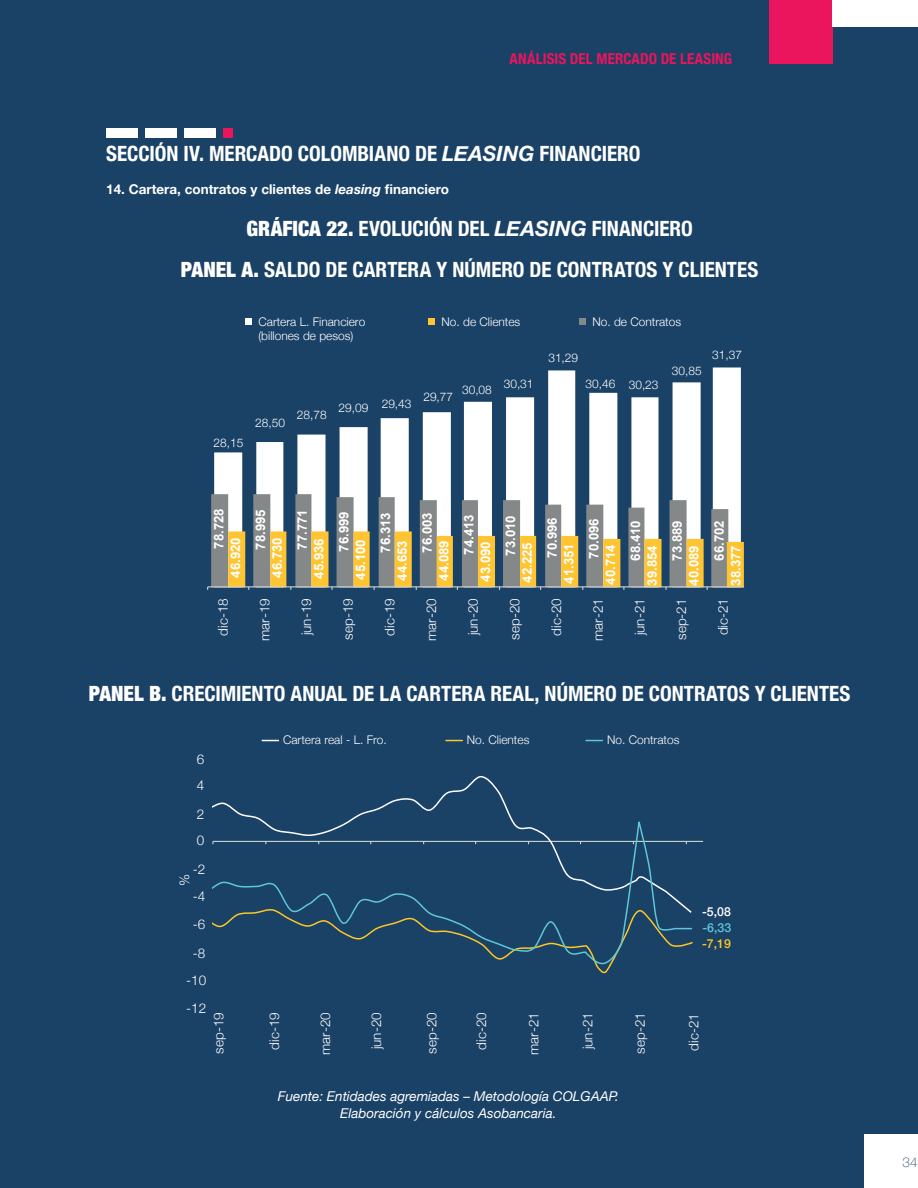
<style>
.page{position:relative;width:918px;height:1188px;background:#1a4166}
.page>*{position:absolute;margin:0;border:0;box-sizing:border-box;transform-origin:0 0}
.t1{font:700 condensed 21px/41px "Helvetica Neue";color:#fff;text-align:center}
.t2{font:700 condensed 15px "Helvetica Neue";letter-spacing:.005em;color:#ea155d}
.t3{font:300 13.5px "Helvetica Neue";color:#fff}
.t4{font:italic 13.5px/16.5px "Helvetica Neue";color:#fff;text-align:center}
.t5{font:700 13.5px "Helvetica Neue";color:#fff}
.t6{font:100 13.5px "Helvetica Neue";color:#1a4166}
.t7{font:700 13.2px "Arial";color:#fff}
.t8{font:500 12.3px "Helvetica Neue";color:#fff}
.t9{font:500 12.3px "Helvetica Neue";color:#5ec8d7}
.t10{font:500 12.3px "Helvetica Neue";color:#fec825}
.t11{font:300 12px/14.2px "Helvetica Neue";color:#fff}
.s1{font-style:italic;font-stretch:normal}
.s2{font-style:italic}
.s3{font-weight:900}
</style>
<div class="page">
<div style="left:864px;top:1134px;width:54px;height:54px;background:#fff"></div>
<div style="left:769px;top:0;width:64px;height:64px;background:#ea155d"></div>
<div style="left:833px;top:0;width:85px;height:27px;background:#fff"></div>
<div style="left:106px;top:128px;width:31px;height:9px;background:#fff"></div>
<div style="left:145px;top:128px;width:31px;height:9px;background:#fff"></div>
<div style="left:184px;top:128px;width:31px;height:9px;background:#fff"></div>
<div style="left:223px;top:128px;width:10px;height:9px;background:#ea155d"></div>
<svg style="left:246px;top:318px;width:6px;height:6px"></svg>
<svg style="left:429px;top:318px;width:6px;height:6px"></svg>
<svg style="left:580px;top:318px;width:6px;height:6px"></svg>
<svg style="left:262px;top:740px;width:17px;height:1px"></svg>
<svg style="left:446px;top:740px;width:16px;height:1px"></svg>
<svg style="left:586px;top:740px;width:16px;height:1px"></svg>
<svg style="left:214px;top:367px;width:527px;height:164px"></svg>
<svg style="left:211px;top:494px;width:517px;height:92px"></svg>
<hr style="left:208px;top:586px;width:536px;height:1px;background:#cfd1d0">
<svg style="left:228px;top:531px;width:516px;height:59px"></svg>
<hr style="left:213px;top:841px;width:490px;height:1px;background:#cfd1d0">
<svg style="left:212px;top:776px;width:428px;height:46px"></svg>
<svg style="left:212px;top:822px;width:481px;height:143px"></svg>
<p class="t2" style="left:510px;top:46px;width:224px">ANÁLISIS DEL MERCADO DE LEASING</p>
<p class="t1" style="left:106px;top:131px;width:536px">SECCIÓN IV. MERCADO COLOMBIANO DE <span class="s1">LEASING</span> FINANCIERO</p>
<p class="t5" style="left:106px;top:178px;width:344px">14. Cartera, contratos y clientes de <span class="s2">leasing</span> financiero</p>
<p class="t1" style="left:181px;top:206px;width:579px"><span class="s3">GRÁFICA 22.</span> EVOLUCIÓN DEL <span class="s1">LEASING</span> FINANCIERO<br><span class="s3">PANEL A.</span> SALDO DE CARTERA Y NÚMERO DE CONTRATOS Y CLIENTES</p>
<p class="t11" style="left:214px;top:434px;width:31px">28,15</p>
<p class="t11" style="left:258px;top:313px;width:108px">Cartera L. Financiero (billones de pesos)</p>
<p class="t11" style="left:442px;top:313px;width:80px">No. de Clientes</p>
<p class="t11" style="left:592px;top:313px;width:90px">No. de Contratos</p>
<p class="t11" style="left:255px;top:415px;width:31px">28,50</p>
<p class="t11" style="left:297px;top:407px;width:31px">28,78</p>
<p class="t11" style="left:339px;top:398px;width:74px">29,09 29,43</p>
<p class="t11" style="left:423px;top:389px;width:31px">29,77</p>
<p class="t11" style="left:462px;top:382px;width:31px">30,08</p>
<p class="t11" style="left:504px;top:376px;width:31px">30,31</p>
<p class="t11" style="left:548px;top:350px;width:31px">31,29</p>
<p class="t11" style="left:586px;top:376px;width:74px">30,46 30,23</p>
<p class="t11" style="left:672px;top:363px;width:31px">30,85</p>
<p class="t11" style="left:712px;top:347px;width:31px">31,37</p>
<p class="t7" style="left:210px;top:549px;width:42px;rotate:-90deg">78.728</p>
<p class="t7" style="left:252px;top:550px;width:42px;rotate:-90deg">78.995</p>
<p class="t7" style="left:294px;top:550px;width:42px;rotate:-90deg">77.771</p>
<p class="t7" style="left:335px;top:552px;width:42px;rotate:-90deg">76.999</p>
<p class="t7" style="left:377px;top:553px;width:42px;rotate:-90deg">76.313</p>
<p class="t7" style="left:419px;top:553px;width:42px;rotate:-90deg">76.003</p>
<p class="t7" style="left:460px;top:555px;width:42px;rotate:-90deg">74.413</p>
<p class="t7" style="left:502px;top:556px;width:42px;rotate:-90deg">73.010</p>
<p class="t7" style="left:544px;top:558px;width:42px;rotate:-90deg">70.996</p>
<p class="t7" style="left:585px;top:559px;width:42px;rotate:-90deg">70.096</p>
<p class="t7" style="left:627px;top:561px;width:42px;rotate:-90deg">68.410</p>
<p class="t7" style="left:669px;top:561px;width:42px;rotate:-90deg">73.889</p>
<p class="t7" style="left:710px;top:561px;width:42px;rotate:-90deg">66.702</p>
<p class="t7" style="left:227px;top:578px;width:42px;rotate:-90deg">46.920</p>
<p class="t7" style="left:269px;top:578px;width:42px;rotate:-90deg">46.730</p>
<p class="t7" style="left:310px;top:579px;width:42px;rotate:-90deg">45.936</p>
<p class="t7" style="left:352px;top:580px;width:42px;rotate:-90deg">45.100</p>
<p class="t7" style="left:394px;top:581px;width:42px;rotate:-90deg">44.653</p>
<p class="t7" style="left:435px;top:581px;width:42px;rotate:-90deg">44.089</p>
<p class="t7" style="left:477px;top:582px;width:42px;rotate:-90deg">43.090</p>
<p class="t7" style="left:519px;top:583px;width:42px;rotate:-90deg">42.225</p>
<p class="t7" style="left:560px;top:584px;width:42px;rotate:-90deg">41.351</p>
<p class="t7" style="left:602px;top:585px;width:42px;rotate:-90deg">40.714</p>
<p class="t7" style="left:644px;top:586px;width:42px;rotate:-90deg">39.854</p>
<p class="t7" style="left:685px;top:586px;width:42px;rotate:-90deg">40.089</p>
<p class="t7" style="left:727px;top:586px;width:42px;rotate:-90deg">38.377</p>
<p class="t3" style="left:212px;top:636px;width:39px;rotate:-90deg">dic-18</p>
<p class="t3" style="left:254px;top:641px;width:44px;rotate:-90deg">mar-19</p>
<p class="t3" style="left:295px;top:635px;width:38px;rotate:-90deg">jun-19</p>
<p class="t3" style="left:337px;top:640px;width:43px;rotate:-90deg">sep-19</p>
<p class="t3" style="left:379px;top:636px;width:39px;rotate:-90deg">dic-19</p>
<p class="t3" style="left:420px;top:641px;width:44px;rotate:-90deg">mar-20</p>
<p class="t3" style="left:462px;top:635px;width:38px;rotate:-90deg">jun-20</p>
<p class="t3" style="left:504px;top:640px;width:43px;rotate:-90deg">sep-20</p>
<p class="t3" style="left:545px;top:636px;width:39px;rotate:-90deg">dic-20</p>
<p class="t3" style="left:587px;top:641px;width:44px;rotate:-90deg">mar-21</p>
<p class="t3" style="left:629px;top:635px;width:38px;rotate:-90deg">jun-21</p>
<p class="t3" style="left:670px;top:640px;width:43px;rotate:-90deg">sep-21</p>
<p class="t3" style="left:712px;top:635px;width:39px;rotate:-90deg">dic-21</p>
<p class="t1" style="left:89px;top:672px;width:763px"><span class="s3">PANEL B.</span> CRECIMIENTO ANUAL DE LA CARTERA REAL, NÚMERO DE CONTRATOS Y CLIENTES</p>
<p class="t3" style="left:197px;top:748px;width:9px">6</p>
<p class="t3" style="left:197px;top:774px;width:9px">4</p>
<p class="t3" style="left:197px;top:803px;width:9px">2</p>
<p class="t3" style="left:197px;top:829px;width:9px">0</p>
<p class="t3" style="left:193px;top:858px;width:14px">-2</p>
<p class="t3" style="left:173px;top:886px;width:13px;rotate:-90deg">%</p>
<p class="t3" style="left:193px;top:885px;width:14px">-4</p>
<p class="t3" style="left:193px;top:913px;width:14px">-6</p>
<p class="t3" style="left:193px;top:942px;width:14px">-8</p>
<p class="t3" style="left:186px;top:969px;width:21px">-10</p>
<p class="t3" style="left:186px;top:997px;width:21px">-12</p>
<p class="t11" style="left:283px;top:732px;width:105px">Cartera real - L. Fro.</p>
<p class="t11" style="left:467px;top:732px;width:64px">No. Clientes</p>
<p class="t11" style="left:607px;top:732px;width:74px">No. Contratos</p>
<p class="t8" style="left:702px;top:902px;width:30px">-5,08</p>
<p class="t9" style="left:702px;top:918px;width:30px">-6,33</p>
<p class="t10" style="left:702px;top:934px;width:30px">-7,19</p>
<p class="t3" style="left:208px;top:1054px;width:43px;rotate:-90deg">sep-19</p>
<p class="t3" style="left:263px;top:1050px;width:39px;rotate:-90deg">dic-19</p>
<p class="t3" style="left:314px;top:1055px;width:44px;rotate:-90deg">mar-20</p>
<p class="t3" style="left:365px;top:1049px;width:38px;rotate:-90deg">jun-20</p>
<p class="t3" style="left:421px;top:1054px;width:43px;rotate:-90deg">sep-20</p>
<p class="t3" style="left:470px;top:1050px;width:39px;rotate:-90deg">dic-20</p>
<p class="t3" style="left:523px;top:1055px;width:44px;rotate:-90deg">mar-21</p>
<p class="t3" style="left:577px;top:1049px;width:38px;rotate:-90deg">jun-21</p>
<p class="t3" style="left:629px;top:1054px;width:43px;rotate:-90deg">sep-21</p>
<p class="t3" style="left:683px;top:1051px;width:39px;rotate:-90deg">dic-21</p>
<p class="t4" style="left:278px;top:1089px;width:342px">Fuente: Entidades agremiadas – Metodología COLGAAP.<br>Elaboración y cálculos Asobancaria.</p>
<p class="t6" style="left:903px;top:1152px;width:17px">34</p>
</div>
